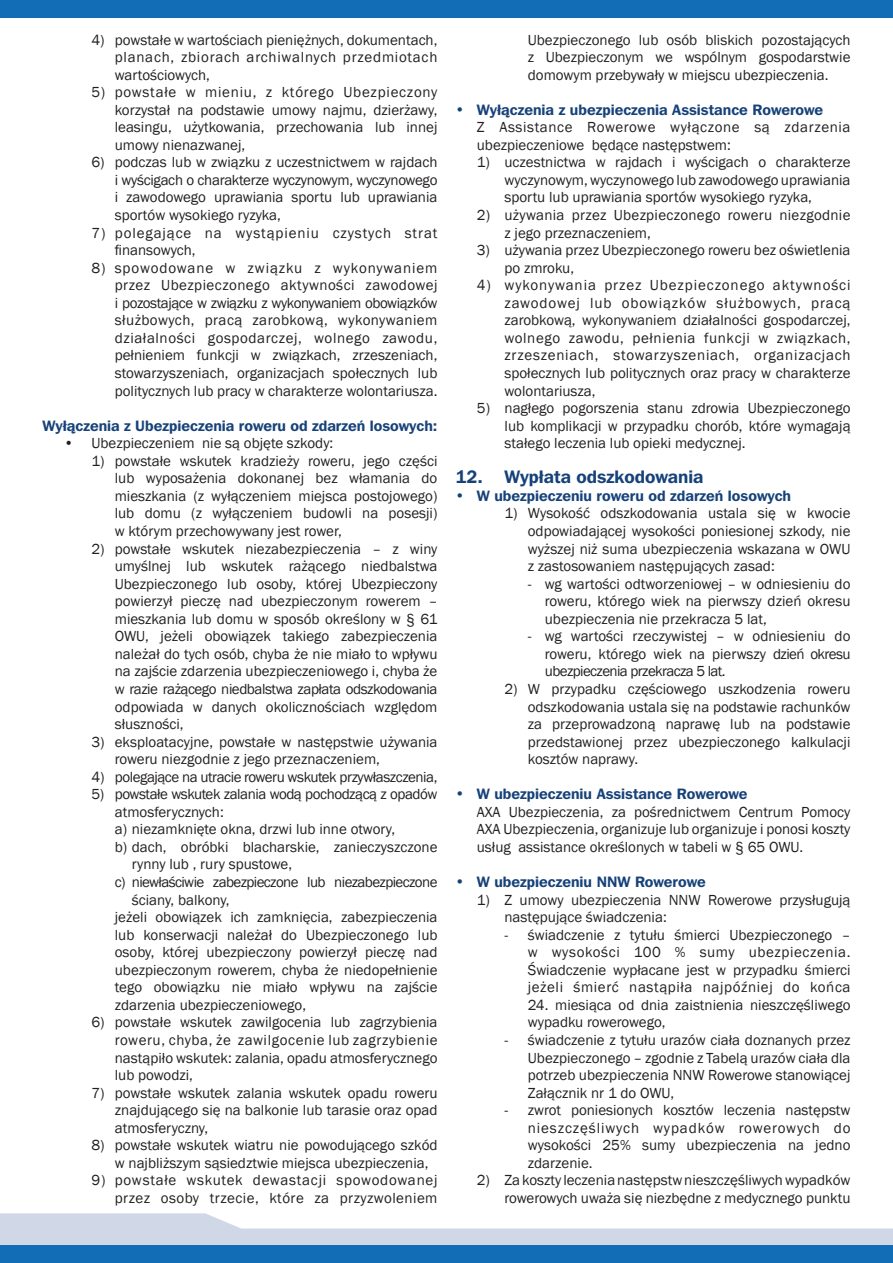
<style>
.page{position:relative;width:893px;height:1263px;background:#fff}
.page>*{position:absolute;margin:0;border:0;box-sizing:border-box;transform-origin:0 0}
.t1{font:600 18px "Franklin Gothic PL";color:#164279}
.t2{font:15px/17.5px "Franklin Gothic";color:#231f20;text-align:justify}
.t3{font:600 15px "Franklin Gothic PL";color:#164279}
.t4{font:15px "Franklin Gothic";letter-spacing:-.03em;color:#231f20}
.t5{font:15px/17.5px "Franklin Gothic";letter-spacing:.035em;color:#231f20;text-align:right}
.t6{font:15px/17.5px "Franklin Gothic";letter-spacing:.025em;color:#231f20}
.t7{font:15px/17.5px "Franklin Gothic";letter-spacing:.02em;color:#231f20}
.t8{font:15px/17.5px "Franklin Gothic";letter-spacing:.06em;color:#231f20}
.t9{font:15px "Franklin Gothic";letter-spacing:-.04em;color:#231f20}
</style>
<div class="page">
<svg style="left:0;top:1213px;width:893px;height:33px"></svg>
<div style="left:0;top:0;width:893px;height:17px;background:#126cb6"></div>
<div style="left:0;top:1246px;width:893px;height:17px;background:#126cb6"></div>
<p class="t2" style="left:115px;top:31px;width:324px;text-indent:-23px">4) powstałe w wartościach pieniężnych, dokumentach, planach, zbiorach archiwalnych przedmiotach wartościowych,</p>
<p class="t2" style="left:115px;top:84px;width:324px;text-indent:-23px">5) powstałe w mieniu, z którego Ubezpieczony korzystał na podstawie umowy najmu, dzierżawy, leasingu, użytkowania, przechowania lub innej umowy nienazwanej,</p>
<p class="t2" style="left:115px;top:154px;width:324px;text-indent:-23px">6) podczas lub w związku z uczestnictwem w rajdach i wyścigach o charakterze wyczynowym, wyczynowego i zawodowego uprawiania sportu lub uprawiania sportów wysokiego ryzyka,</p>
<p class="t8" style="left:115px;top:224px;width:324px;text-indent:-23px">7) polegające na wystąpieniu czystych strat finansowych,</p>
<p class="t2" style="left:115px;top:259px;width:324px;text-indent:-23px">8) spowodowane w związku z wykonywaniem przez Ubezpieczonego aktywności zawodowej i pozostające w związku z wykonywaniem obowiązków służbowych, pracą zarobkową, wykonywaniem działalności gospodarczej, wolnego zawodu, pełnieniem funkcji w związkach, zrzeszeniach, stowarzyszeniach, organizacjach społecznych lub politycznych lub pracy w charakterze wolontariusza.</p>
<p class="t3" style="left:42px;top:416px;width:396px">Wyłączenia z Ubezpieczenia roweru od zdarzeń losowych:</p>
<p class="t2" style="left:64px;top:435px;width:271px">• Ubezpieczeniem nie są objęte szkody:</p>
<p class="t2" style="left:115px;top:452px;width:324px;text-indent:-23px">1) powstałe wskutek kradzieży roweru, jego części lub wyposażenia dokonanej bez włamania do mieszkania (z wyłączeniem miejsca postojowego) lub domu (z wyłączeniem budowli na posesji) w którym przechowywany jest rower,</p>
<p class="t2" style="left:115px;top:540px;width:324px;text-indent:-23px">2) powstałe wskutek niezabezpieczenia – z winy umyślnej lub wskutek rażącego niedbalstwa Ubezpieczonego lub osoby, której Ubezpieczony powierzył pieczę nad ubezpieczonym rowerem – mieszkania lub domu w sposób określony w § 61<br>OWU, jeżeli obowiązek takiego zabezpieczenia należał do tych osób, chyba że nie miało to wpływu na zajście zdarzenia ubezpieczeniowego i, chyba że w razie rażącego niedbalstwa zapłata odszkodowania odpowiada w danych okolicznościach względom słuszności,</p>
<p class="t2" style="left:115px;top:733px;width:324px;text-indent:-23px">3) eksploatacyjne, powstałe w następstwie używania roweru niezgodnie z jego przeznaczeniem,</p>
<p class="t4" style="left:91px;top:767px;width:348px">4) polegające na utracie roweru wskutek przywłaszczenia,</p>
<p class="t4" style="left:91px;top:785px;width:348px">5) powstałe wskutek zalania wodą pochodzącą z opadów</p>
<p class="t2" style="left:115px;top:803px;width:110px">atmosferycznych:</p>
<p class="t2" style="left:115px;top:821px;width:282px">a) niezamknięte okna, drzwi lub inne otwory,</p>
<p class="t2" style="left:115px;top:838px;width:324px">b) dach, obróbki blacharskie, zanieczyszczone</p>
<p class="t2" style="left:132px;top:856px;width:162px">rynny lub , rury spustowe,</p>
<p class="t9" style="left:115px;top:873px;width:324px">c) niewłaściwie zabezpieczone lub niezabezpieczone</p>
<p class="t2" style="left:132px;top:891px;width:99px">ściany, balkony,</p>
<p class="t2" style="left:115px;top:909px;width:324px">jeżeli obowiązek ich zamknięcia, zabezpieczenia</p>
<p class="t2" style="left:115px;top:926px;width:324px">lub konserwacji należał do Ubezpieczonego lub</p>
<p class="t2" style="left:115px;top:944px;width:324px">osoby, której ubezpieczony powierzył pieczę nad</p>
<p class="t2" style="left:115px;top:961px;width:324px">ubezpieczonym rowerem, chyba że niedopełnienie</p>
<p class="t2" style="left:115px;top:979px;width:324px">tego obowiązku nie miało wpływu na zajście</p>
<p class="t2" style="left:115px;top:996px;width:193px">zdarzenia ubezpieczeniowego,</p>
<p class="t2" style="left:115px;top:1014px;width:324px;text-indent:-23px">6) powstałe wskutek zawilgocenia lub zagrzybienia roweru, chyba, że zawilgocenie lub zagrzybienie nastąpiło wskutek: zalania, opadu atmosferycznego lub powodzi,</p>
<p class="t2" style="left:115px;top:1084px;width:324px;text-indent:-23px">7) powstałe wskutek zalania wskutek opadu roweru znajdującego się na balkonie lub tarasie oraz opad atmosferyczny,</p>
<p class="t2" style="left:115px;top:1137px;width:324px;text-indent:-23px">8) powstałe wskutek wiatru nie powodującego szkód w najbliższym sąsiedztwie miejsca ubezpieczenia,</p>
<p class="t5" style="left:91px;top:1172px;width:348px">9) powstałe wskutek dewastacji spowodowanej przez osoby trzecie, które za przyzwoleniem</p>
<p class="t2" style="left:528px;top:31px;width:324px">Ubezpieczonego lub osób bliskich pozostających z Ubezpieczonym we wspólnym gospodarstwie domowym przebywały w miejscu ubezpieczenia.</p>
<p class="t3" style="left:455px;top:100px;width:369px">• Wyłączenia z ubezpieczenia Assistance Rowerowe</p>
<p class="t6" style="left:477px;top:119px;width:375px">Z Assistance Rowerowe wyłączone są zdarzenia ubezpieczeniowe będące następstwem:</p>
<p class="t2" style="left:504px;top:154px;width:348px;text-indent:-28px">1) uczestnictwa w rajdach i wyścigach o charakterze wyczynowym, wyczynowego lub zawodowego uprawiania sportu lub uprawiania sportów wysokiego ryzyka,</p>
<p class="t7" style="left:504px;top:207px;width:348px;text-indent:-28px">2) używania przez Ubezpieczonego roweru niezgodnie z jego przeznaczeniem,</p>
<p class="t2" style="left:504px;top:242px;width:348px;text-indent:-28px">3) używania przez Ubezpieczonego roweru bez oświetlenia po zmroku,</p>
<p class="t2" style="left:504px;top:277px;width:348px;text-indent:-28px">4) wykonywania przez Ubezpieczonego aktywności zawodowej lub obowiązków służbowych, pracą zarobkową, wykonywaniem działalności gospodarczej, wolnego zawodu, pełnienia funkcji w związkach, zrzeszeniach, stowarzyszeniach, organizacjach społecznych lub politycznych oraz pracy w charakterze wolontariusza,</p>
<p class="t2" style="left:505px;top:400px;width:348px;text-indent:-28px">5) nagłego pogorszenia stanu zdrowia Ubezpieczonego lub komplikacji w przypadku chorób, które wymagają stałego leczenia lub opieki medycznej.</p>
<p class="t1" style="left:455px;top:466px;width:249px">12. Wypłata odszkodowania</p>
<p class="t3" style="left:455px;top:486px;width:337px">• W ubezpieczeniu roweru od zdarzeń losowych</p>
<p class="t2" style="left:528px;top:505px;width:324px;text-indent:-23px">1) Wysokość odszkodowania ustala się w kwocie odpowiadającej wysokości poniesionej szkody, nie wyższej niż suma ubezpieczenia wskazana w OWU z zastosowaniem następujących zasad:</p>
<p class="t2" style="left:545px;top:575px;width:307px;text-indent:-17px">- wg wartości odtworzeniowej – w odniesieniu do roweru, którego wiek na pierwszy dzień okresu ubezpieczenia nie przekracza 5 lat,</p>
<p class="t2" style="left:545px;top:628px;width:307px;text-indent:-17px">- wg wartości rzeczywistej – w odniesieniu do roweru, którego wiek na pierwszy dzień okresu ubezpieczenia przekracza 5 lat.</p>
<p class="t2" style="left:528px;top:680px;width:324px;text-indent:-23px">2) W przypadku częściowego uszkodzenia roweru odszkodowania ustala się na podstawie rachunków za przeprowadzoną naprawę lub na podstawie przedstawionej przez ubezpieczonego kalkulacji kosztów naprawy.</p>
<p class="t3" style="left:455px;top:784px;width:294px">• W ubezpieczeniu Assistance Rowerowe</p>
<p class="t2" style="left:477px;top:803px;width:375px">AXA Ubezpieczenia, za pośrednictwem Centrum Pomocy AXA Ubezpieczenia, organizuje lub organizuje i ponosi koszty usług assistance określonych w tabeli w § 65 OWU.</p>
<p class="t3" style="left:456px;top:872px;width:252px">• W ubezpieczeniu NNW Rowerowe</p>
<p class="t2" style="left:504px;top:891px;width:348px;text-indent:-28px">1) Z umowy ubezpieczenia NNW Rowerowe przysługują następujące świadczenia:</p>
<p class="t2" style="left:528px;top:926px;width:324px;text-indent:-23px">- świadczenie z tytułu śmierci Ubezpieczonego – w wysokości 100 % sumy ubezpieczenia.<br>Świadczenie wypłacane jest w przypadku śmierci jeżeli śmierć nastąpiła najpóźniej do końca</p>
<p class="t2" style="left:528px;top:996px;width:324px">24. miesiąca od dnia zaistnienia nieszczęśliwego wypadku rowerowego,</p>
<p class="t2" style="left:528px;top:1031px;width:324px;text-indent:-23px">- świadczenie z tytułu urazów ciała doznanych przez Ubezpieczonego – zgodnie z Tabelą urazów ciała dla potrzeb ubezpieczenia NNW Rowerowe stanowiącej Załącznik nr 1 do OWU,</p>
<p class="t2" style="left:528px;top:1102px;width:324px;text-indent:-23px">- zwrot poniesionych kosztów leczenia następstw nieszczęśliwych wypadków rowerowych do wysokości 25% sumy ubezpieczenia na jedno zdarzenie.</p>
<p class="t2" style="left:477px;top:1172px;width:375px;text-align:right">2) Za koszty leczenianastępstwnieszczęśliwychwypadków rowerowych uważa się niezbędne z medycznego punktu</p>
</div>
